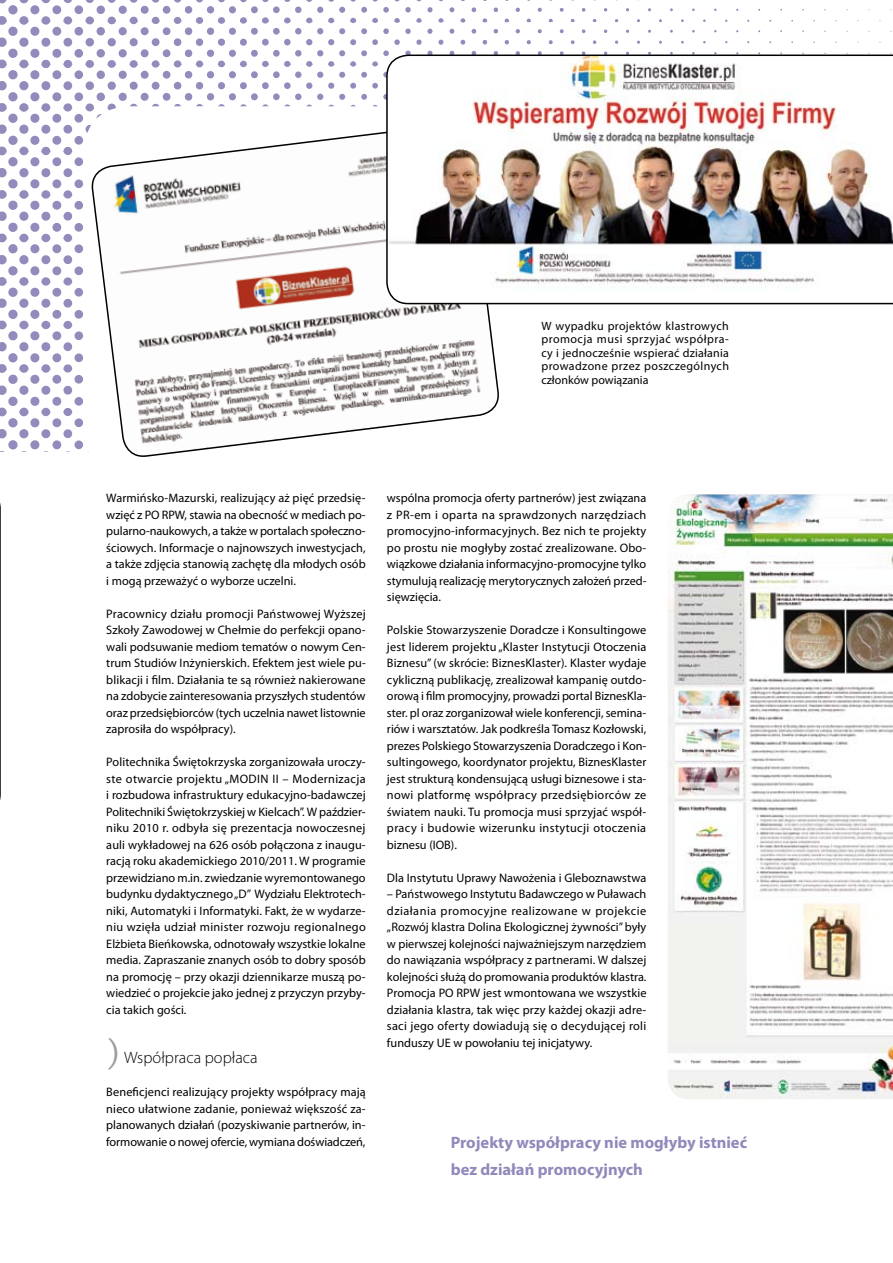
<style>
.page{position:relative;width:893px;height:1263px;background:#fff}
.page>*{position:absolute;margin:0;border:0;box-sizing:border-box;transform-origin:0 0}
.t1{font:700 16.5px/27px "Myriad Pro";color:#9288bb}
.t2{font:300 16.5px "Myriad Pro";color:#000}
.t3{font:12.3px/16.5px "Myriad Pro";color:#000;text-align:justify}
.t4{font:12px/13.5px "Myriad Pro";letter-spacing:.025em;color:#000;text-align:justify}
.s1{font-family:"Arno Pro Caption";font-weight:400;font-size:33px;color:#9c9d9f}
</style>
<div class="page">
<svg style="left:0;top:502px;width:1px;height:298px"></svg>
<svg style="left:0;top:0;width:893px;height:452px"></svg>
<svg style="left:85px;top:106px;width:808px;height:346px"></svg>
<svg style="left:90px;top:123px;width:411px;height:334px"></svg>
<img style="left:386px;top:55px;width:507px;height:249px">
<img style="left:668px;top:494px;width:225px;height:605px">
<p class="t4" style="left:541px;top:319px;width:189px">W wypadku projektów klastrowych promocja musi sprzyjać współpra&shy;cy i jednocześnie wspierać działania prowadzone przez poszczególnych członków powiązania</p>
<p class="t3" style="left:106px;top:490px;width:261px">Warmińsko-Mazurski, realizujący aż pięć przedsię&shy;wzięć z PO RPW, stawia na obecność w mediach po&shy;pularno-naukowych, a także w portalach społeczno&shy;ściowych. Informacje o najnowszych inwestycjach, a także zdjęcia stanowią zachętę dla młodych osób i mogą przeważyć o wyborze uczelni.</p>
<p class="t3" style="left:106px;top:605px;width:261px">Pracownicy działu promocji Państwowej Wyższej Szkoły Zawodowej w Chełmie do perfekcji opano&shy;wali podsuwanie mediom tematów o nowym Cen&shy;trum Studiów Inżynierskich. Efektem jest wiele pu&shy;blikacji i film. Działania te są również nakierowane na zdobycie zainteresowania przyszłych studentów oraz przedsiębiorców (tych uczelnia nawet listownie zaprosiła do współpracy).</p>
<p class="t3" style="left:106px;top:754px;width:261px">Politechnika Świętokrzyska zorganizowała uroczy&shy;ste otwarcie projektu „MODIN II – Modernizacja i rozbudowa infrastruktury edukacyjno-badawczej Politechniki Świętokrzyskiej w Kielcach”. W paździer&shy;niku 2010 r. odbyła się prezentacja nowoczesnej auli wykładowej na 626 osób połączona z inaugu&shy;racją roku akademickiego 2010/2011. W programie przewidziano m.in. zwiedzanie wyremontowanego budynku dydaktycznego „D” Wydziału Elektrotech&shy;niki, Automatyki i Informatyki. Fakt, że w wydarze&shy;niu wzięła udział minister rozwoju regionalnego Elżbieta Bieńkowska, odnotowały wszystkie lokalne media. Zapraszanie znanych osób to dobry sposób na promocję – przy okazji dziennikarze muszą po&shy;wiedzieć o projekcie jako jednej z przyczyn przyby&shy;cia takich gości.</p>
<h1 class="t2" style="left:106px;top:1049px;width:153px"><span class="s1">)</span> Współpraca popłaca</h1>
<p class="t3" style="left:106px;top:1084px;width:261px">Beneficjenci realizujący projekty współpracy mają nieco ułatwione zadanie, ponieważ większość za&shy;planowanych działań (pozyskiwanie partnerów, in&shy;formowanie o nowej ofercie, wymiana doświadczeń,</p>
<p class="t3" style="left:387px;top:490px;width:261px">wspólna promocja oferty partnerów) jest związana z PR-em i oparta na sprawdzonych narzędziach promocyjno-informacyjnych. Bez nich te projekty po prostu nie mogłyby zostać zrealizowane. Obo&shy;wiązkowe działania informacyjno-promocyjne tylko stymulują realizację merytorycznych założeń przed&shy;sięwzięcia.</p>
<p class="t3" style="left:387px;top:622px;width:261px">Polskie Stowarzyszenie Doradcze i Konsultingowe jest liderem projektu „Klaster Instytucji Otoczenia Biznesu” (w skrócie: BiznesKlaster). Klaster wydaje cykliczną publikację, zrealizował kampanię outdo&shy;orową i film promocyjny, prowadzi portal BiznesKla&shy;ster. pl oraz zorganizował wiele konferencji, semina&shy;riów i warsztatów. Jak podkreśla Tomasz Kozłowski, prezes Polskiego Stowarzyszenia Doradczego i Kon&shy;sultingowego, koordynator projektu, BiznesKlaster jest strukturą kondensującą usługi biznesowe i sta&shy;nowi platformę współpracy przedsiębiorców ze światem nauki. Tu promocja musi sprzyjać współ&shy;pracy i budowie wizerunku instytucji otoczenia biznesu (IOB).</p>
<p class="t3" style="left:387px;top:869px;width:261px">Dla Instytutu Uprawy Nawożenia i Gleboznawstwa</p>
<p class="t3" style="left:387px;top:886px;width:261px">– Państwowego Instytutu Badawczego w Puławach działania promocyjne realizowane w projekcie „Rozwój klastra Dolina Ekologicznej żywności” były w pierwszej kolejności najważniejszym narzędziem do nawiązania współpracy z partnerami. W dalszej kolejności służą do promowania produktów klastra.<br>Promocja PO RPW jest wmontowana we wszystkie działania klastra, tak więc przy każdej okazji adre&shy;saci jego oferty dowiadują się o decydującej roli funduszy UE w powołaniu tej inicjatywy.</p>
<h1 class="t1" style="left:451px;top:1128px;width:298px">Projekty współpracy nie mogłyby istnieć bez działań promocyjnych</h1>
</div>
